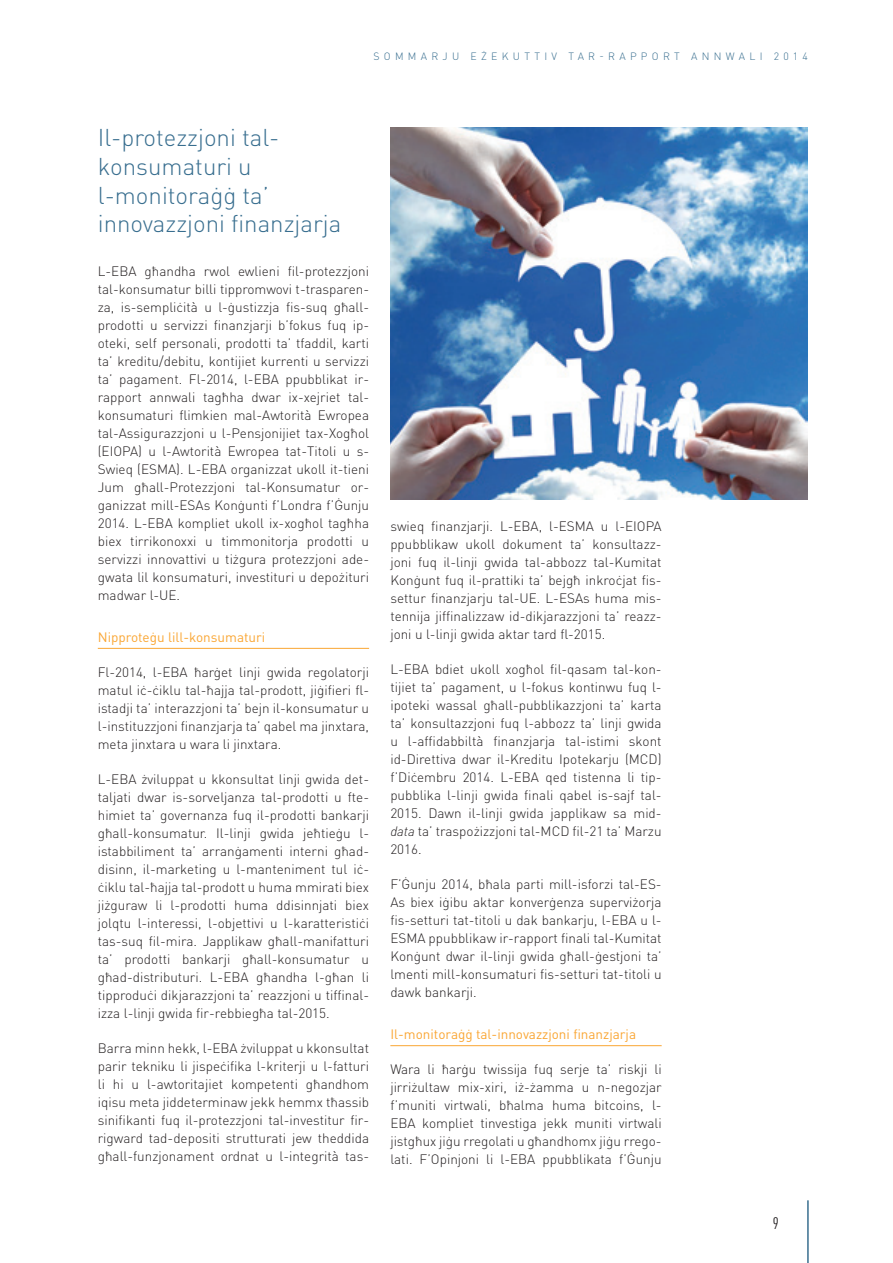
<style>
.page{position:relative;width:893px;height:1263px;background:#fff}
.page>*{position:absolute;margin:0;border:0;box-sizing:border-box;transform-origin:0 0}
.title2{font:300 24px/28.8px "DIN Pro";color:#386e8f}
.t1{font:condensed 16.5px "DIN Pro";color:#231f20}
.body{font:300 13.5px/18px "DIN Pro";color:#231f20;text-align:justify}
.title4{font:13.5px "DIN Pro";color:#faa633}
.t2{font:300 10.5px "DIN Pro";letter-spacing:.41em;color:#386e8f}
.s1{font-style:italic}
</style>
<div class="page">
<hr style="left:807px;top:1200px;width:2px;height:63px;background:#386e8f">
<hr style="left:98px;top:648px;width:271px;height:1px;background:#faa633">
<hr style="left:390px;top:1045px;width:272px;height:1px;background:#faa633">
<img style="left:390px;top:128px;width:417px;height:371px">
<p class="t2" style="left:373px;top:49px;width:436px">SOMMARJU EŻEKUTTIV TAR-RAPPORT ANNWALI 2014</p>
<p class="title2" style="left:98px;top:122px;width:245px">Il-protezzjoni tal&shy;konsumaturi u l-monitoraġġ ta’ innovazzjoni finanzjarja</p>
<p class="body" style="left:98px;top:261px;width:273px">L-EBA għandha rwol ewlieni fil-protezzjoni tal-konsumatur billi tippromwovi t-trasparen&shy;za, is-sempliċità u l-ġustizzja fis-suq għall&shy;prodotti u servizzi finanzjarji b’fokus fuq ip&shy;oteki, self personali, prodotti ta’ tfaddil, karti ta’ kreditu/debitu, kontijiet kurrenti u servizzi ta’ pagament. Fl-2014, l-EBA ppubblikat ir&shy;rapport annwali tagħha dwar ix-xejriet tal&shy;konsumaturi flimkien mal-Awtorità Ewropea tal-Assigurazzjoni u l-Pensjonijiet tax-Xogħol (EIOPA) u l-Awtorità Ewropea tat-Titoli u s-Swieq (ESMA). L-EBA organizzat ukoll it-tieni Jum għall-Protezzjoni tal-Konsumatur or&shy;ganizzat mill-ESAs Konġunti f’Londra f’Ġunju 2014. L-EBA kompliet ukoll ix-xogħol tagħha biex tirrikonoxxi u timmonitorja prodotti u servizzi innovattivi u tiżgura protezzjoni ade&shy;gwata lil konsumaturi, investituri u depożituri madwar l-UE.</p>
<p class="title4" style="left:98px;top:627px;width:169px">Nipproteġu lill-konsumaturi</p>
<p class="body" style="left:98px;top:662px;width:273px">Fl-2014, l-EBA ħarġet linji gwida regolatorji matul iċ-ċiklu tal-ħajja tal-prodott, jiġifieri fl&shy;istadji ta’ interazzjoni ta’ bejn il-konsumatur u l-instituzzjoni finanzjarja ta’ qabel ma jinxtara, meta jinxtara u wara li jinxtara.</p>
<p class="body" style="left:98px;top:769px;width:273px">L-EBA żviluppat u kkonsultat linji gwida det&shy;taljati dwar is-sorveljanza tal-prodotti u fte&shy;himiet ta’ governanza fuq il-prodotti bankarji għall-konsumatur. Il-linji gwida jeħtieġu l&shy;istabbiliment ta’ arranġamenti interni għad&shy;disinn, il-marketing u l-manteniment tul iċ&shy;ċiklu tal-ħajja tal-prodott u huma mmirati biex jiżguraw li l-prodotti huma ddisinnjati biex jolqtu l-interessi, l-objettivi u l-karatteristiċi tas-suq fil-mira. Japplikaw għall-manifatturi ta’ prodotti bankarji għall-konsumatur u għad-distributuri. L-EBA għandha l-għan li tipproduċi dikjarazzjoni ta’ reazzjoni u tiffinal&shy;izza l-linji gwida fir-rebbiegħa tal-2015.</p>
<p class="body" style="left:98px;top:1038px;width:273px">Barra minn hekk, l-EBA żviluppat u kkonsultat parir tekniku li jispeċifika l-kriterji u l-fatturi li hi u l-awtoritajiet kompetenti għandhom iqisu meta jiddeterminaw jekk hemmx tħassib sinifikanti fuq il-protezzjoni tal-investitur fir&shy;rigward tad-depositi strutturati jew theddida għall-funzjonament ordnat u l-integrità tas-</p>
<p class="body" style="left:390px;top:517px;width:273px">swieq finanzjarji. L-EBA, l-ESMA u l-EIOPA ppubblikaw ukoll dokument ta’ konsultazz&shy;joni fuq il-linji gwida tal-abbozz tal-Kumitat Konġunt fuq il-prattiki ta’ bejgħ inkroċjat fis&shy;settur finanzjarju tal-UE. L-ESAs huma mis&shy;tennija jiffinalizzaw id-dikjarazzjoni ta’ reazz&shy;joni u l-linji gwida aktar tard fl-2015.</p>
<p class="body" style="left:390px;top:660px;width:273px">L-EBA bdiet ukoll xogħol fil-qasam tal-kon&shy;tijiet ta’ pagament, u l-fokus kontinwu fuq l&shy;ipoteki wassal għall-pubblikazzjoni ta’ karta ta’ konsultazzjoni fuq l-abbozz ta’ linji gwida u l-affidabbiltà finanzjarja tal-istimi skont id-Direttiva dwar il-Kreditu Ipotekarju (MCD) f’Diċembru 2014. L-EBA qed tistenna li tip&shy;pubblika l-linji gwida finali qabel is-sajf tal-2015. Dawn il-linji gwida japplikaw sa mid&shy;<span class="s1">data</span> ta’ traspożizzjoni tal-MCD fil-21 ta’ Marzu 2016.</p>
<p class="body" style="left:390px;top:875px;width:273px">F’Ġunju 2014, bħala parti mill-isforzi tal-ES-As biex iġibu aktar konverġenza superviżorja fis-setturi tat-titoli u dak bankarju, l-EBA u l-ESMA ppubblikaw ir-rapport finali tal-Kumitat Konġunt dwar il-linji gwida għall-ġestjoni ta’ lmenti mill-konsumaturi fis-setturi tat-titoli u dawk bankarji.</p>
<p class="title4" style="left:390px;top:1025px;width:247px">Il-monitoraġġ tal-innovazzjoni finanzjarja</p>
<p class="body" style="left:390px;top:1059px;width:273px">Wara li ħarġu twissija fuq serje ta’ riskji li jirriżultaw mix-xiri, iż-żamma u n-negozjar f’muniti virtwali, bħalma huma bitcoins, l-EBA kompliet tinvestiga jekk muniti virtwali jistgħux jiġu rregolati u għandhomx jiġu rrego&shy;lati. F’Opinjoni li l-EBA ppubblikata f’Ġunju</p>
<p class="t1" style="left:773px;top:1213px;width:7px">9</p>
</div>
